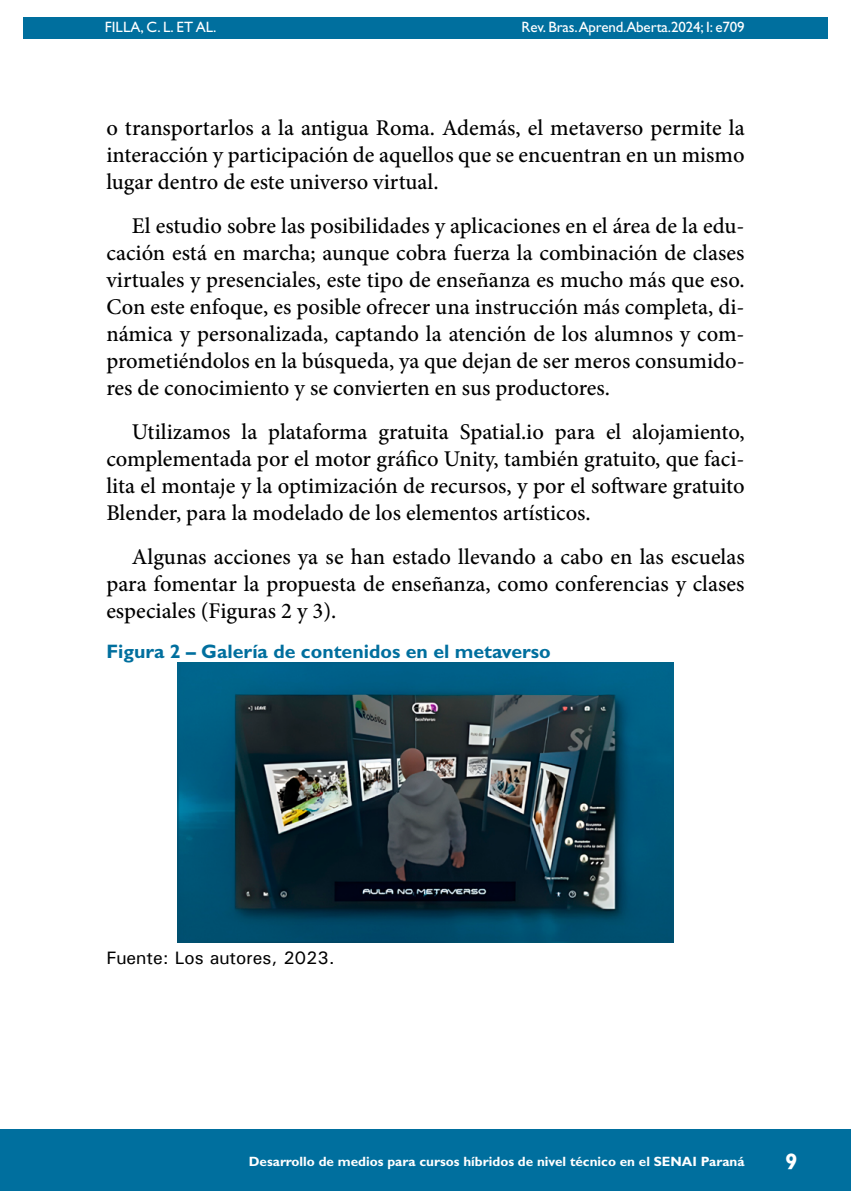
<style>
.page{position:relative;width:851px;height:1191px;background:#fff}
.page>*{position:absolute;margin:0;border:0;box-sizing:border-box;transform-origin:0 0}
.t1{font:500 22.5px/27px "Minion Pro";color:#000;text-align:justify}
.t2{font:700 22.5px "Gill Sans Std";color:#fff}
.t3{font:700 19.5px "Gill Sans Std";color:#006f9e}
.t4{font:500 18px "Univers";color:#000}
.t5{font:15px "Gill Sans Std";letter-spacing:-.01em;color:#fff}
.t6{font:700 13.5px "Gill Sans Std";color:#fff}
</style>
<div class="page">
<hr style="left:104px;top:0;width:1px;height:467px;background:#006f9e">
<div style="left:23px;top:17px;width:804px;height:21px;background:#006f9e"></div>
<div style="left:0;top:1129px;width:850px;height:62px;background:#006f9e"></div>
<img style="left:178px;top:662px;width:495px;height:280px">
<p class="t5" style="left:105px;top:18px;width:113px">FILLA, C. L. ET AL.</p>
<p class="t5" style="left:521px;top:18px;width:224px">Rev. Bras.Aprend.Aberta.2024; I: e709</p>
<p class="t1" style="left:106px;top:114px;width:639px">o transportarlos a la antigua Roma. Además, el metaverso permite la interacción y participación de aquellos que se encuentran en un mismo lugar dentro de este universo virtual.</p>
<p class="t1" style="left:106px;top:212px;width:639px;text-indent:26px">El estudio sobre las posibilidades y aplicaciones en el área de la edu&shy;cación está en marcha; aunque cobra fuerza la combinación de clases virtuales y presenciales, este tipo de enseñanza es mucho más que eso.<br>Con este enfoque, es posible ofrecer una instrucción más completa, di&shy;námica y personalizada, captando la atención de los alumnos y com&shy;prometiéndolos en la búsqueda, ya que dejan de ser meros consumido&shy;res de conocimiento y se convierten en sus productores.</p>
<p class="t1" style="left:106px;top:418px;width:639px;text-indent:26px">Utilizamos la plataforma gratuita Spatial.io para el alojamiento, complementada por el motor gráfico Unity, también gratuito, que faci&shy;lita el montaje y la optimización de recursos, y por el software gratuito Blender, para la modelado de los elementos artísticos.</p>
<p class="t1" style="left:106px;top:543px;width:639px;text-indent:26px">Algunas acciones ya se han estado llevando a cabo en las escuelas para fomentar la propuesta de enseñanza, como conferencias y clases especiales (Figuras 2 y 3).</p>
<p class="t3" style="left:106px;top:640px;width:446px">Figura 2 – Galería de contenidos en el metaverso</p>
<p class="t4" style="left:106px;top:946px;width:230px">Fuente: Los autores, 2023.</p>
<p class="t6" style="left:249px;top:1153px;width:497px">Desarrollo de medios para cursos híbridos de nivel técnico en el SENAI Paraná</p>
<p class="t2" style="left:785px;top:1148px;width:14px">9</p>
</div>
